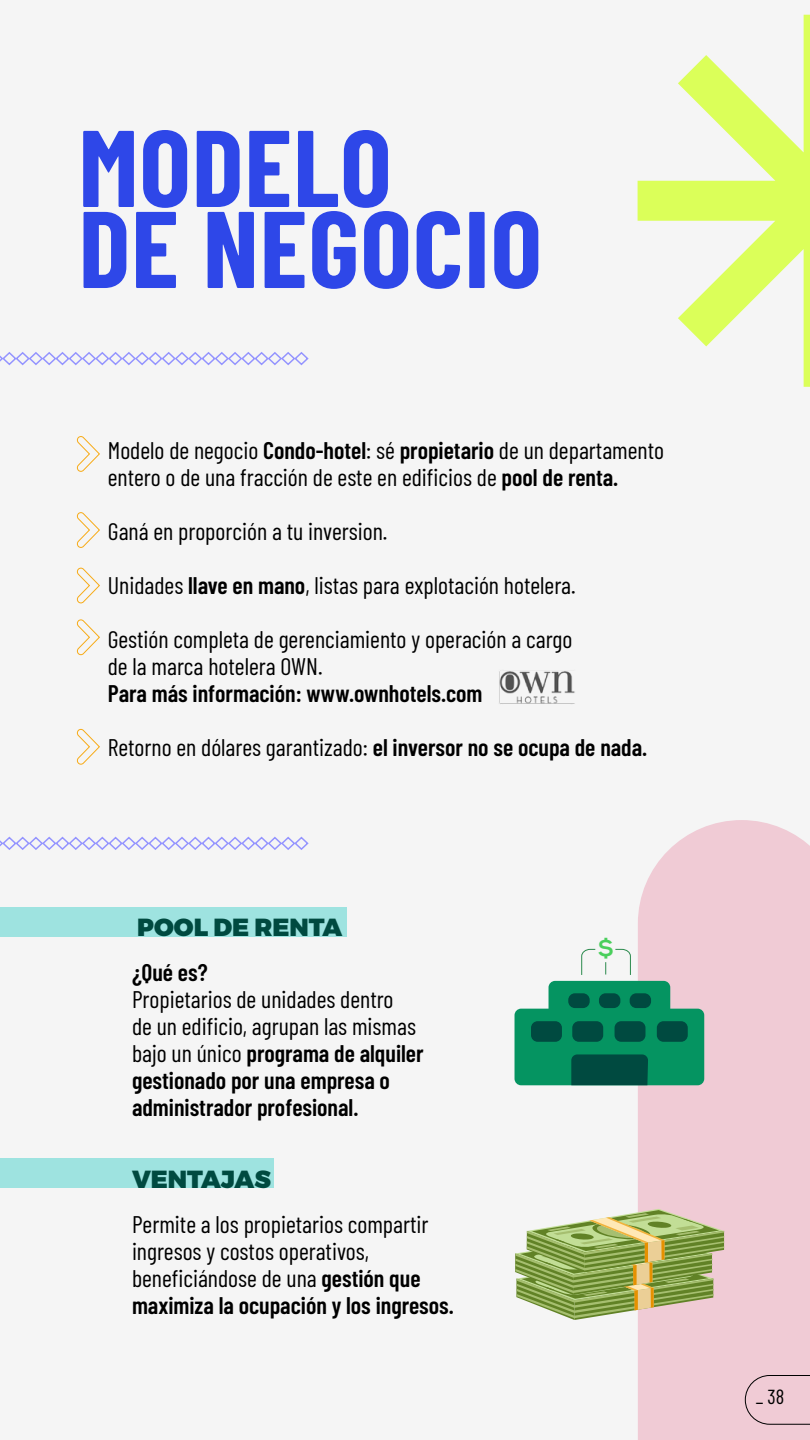
<style>
.page{position:relative;width:810px;height:1440px;background:#f5f5f5}
.page>*{position:absolute;margin:0;border:0;box-sizing:border-box;transform-origin:0 0}
.t1{font:700 108.75px/81px "Barlow Condensed";letter-spacing:.01em;color:#2e47e8}
.t2{font:900 24.75px "Montserrat";color:#004a40}
.t3{font:24px/27px "Barlow Condensed";color:#000}
.t4{font:600 24px "Barlow Condensed";color:#000}
.t5{font:700 22.58px "Nexa";color:#4acf5c}
.t6{font:20.25px "Barlow Condensed";color:#000}
.s1{font-weight:600}
</style>
<div class="page">
<div style="left:638px;top:820px;width:172px;height:620px;background:#f0cbd5"></div>
<svg style="left:0;top:836px;width:309px;height:14px"></svg>
<svg style="left:0;top:352px;width:309px;height:14px"></svg>
<div style="left:0;top:908px;width:347px;height:29px;background:#9ee3e0"></div>
<div style="left:0;top:1159px;width:274px;height:29px;background:#9ee3e0"></div>
<svg style="left:515px;top:948px;width:189px;height:137px"></svg>
<svg style="left:515px;top:1209px;width:209px;height:111px"></svg>
<svg style="left:76px;top:436px;width:24px;height:36px"></svg>
<svg style="left:76px;top:512px;width:24px;height:36px"></svg>
<svg style="left:76px;top:567px;width:24px;height:37px"></svg>
<svg style="left:76px;top:619px;width:24px;height:37px"></svg>
<svg style="left:76px;top:728px;width:24px;height:37px"></svg>
<svg style="left:638px;top:15px;width:172px;height:372px"></svg>
<img style="left:499px;top:671px;width:76px;height:33px">
<h1 class="t1" style="left:79px;top:121px;width:465px">MODELO<br>DE NEGOCIO</h1>
<p class="t3" style="left:108px;top:435px;width:558px">Modelo de negocio <span class="s1">Condo-hotel</span>: sé <span class="s1">propietario</span> de un departamento entero o de una fracción de este en edificios de <span class="s1">pool de renta.</span></p>
<p class="t3" style="left:108px;top:516px;width:281px">Ganá en proporción a tu inversion.</p>
<p class="t3" style="left:108px;top:570px;width:469px">Unidades <span class="s1">llave en mano</span>, listas para explotación hotelera.</p>
<p class="t3" style="left:108px;top:624px;width:466px">Gestión completa de gerenciamiento y operación a cargo de la marca hotelera OWN.</p>
<p class="t4" style="left:108px;top:676px;width:376px">Para más información: www.ownhotels.com</p>
<p class="t3" style="left:108px;top:732px;width:541px">Retorno en dólares garantizado: <span class="s1">el inversor no se ocupa de nada.</span></p>
<p class="t2" style="left:137px;top:912px;width:207px">POOL DE RENTA</p>
<p class="t4" style="left:132px;top:955px;width:77px">¿Qué es?</p>
<p class="t3" style="left:132px;top:984px;width:293px">Propietarios de unidades dentro<br>de un edificio, agrupan las mismas bajo un único <span class="s1">programa de alquiler gestionado por una empresa o administrador profesional.</span></p>
<p class="t2" style="left:132px;top:1164px;width:140px">VENTAJAS</p>
<p class="t3" style="left:132px;top:1209px;width:323px">Permite a los propietarios compartir ingresos y costos operativos, beneficiándose de una <span class="s1">gestión que maximiza la ocupación y los ingresos.</span></p>
<p class="t5" style="left:598px;top:936px;width:19px">$</p>
<p class="t6" style="left:756px;top:1382px;width:30px">_ 38</p>
</div>
